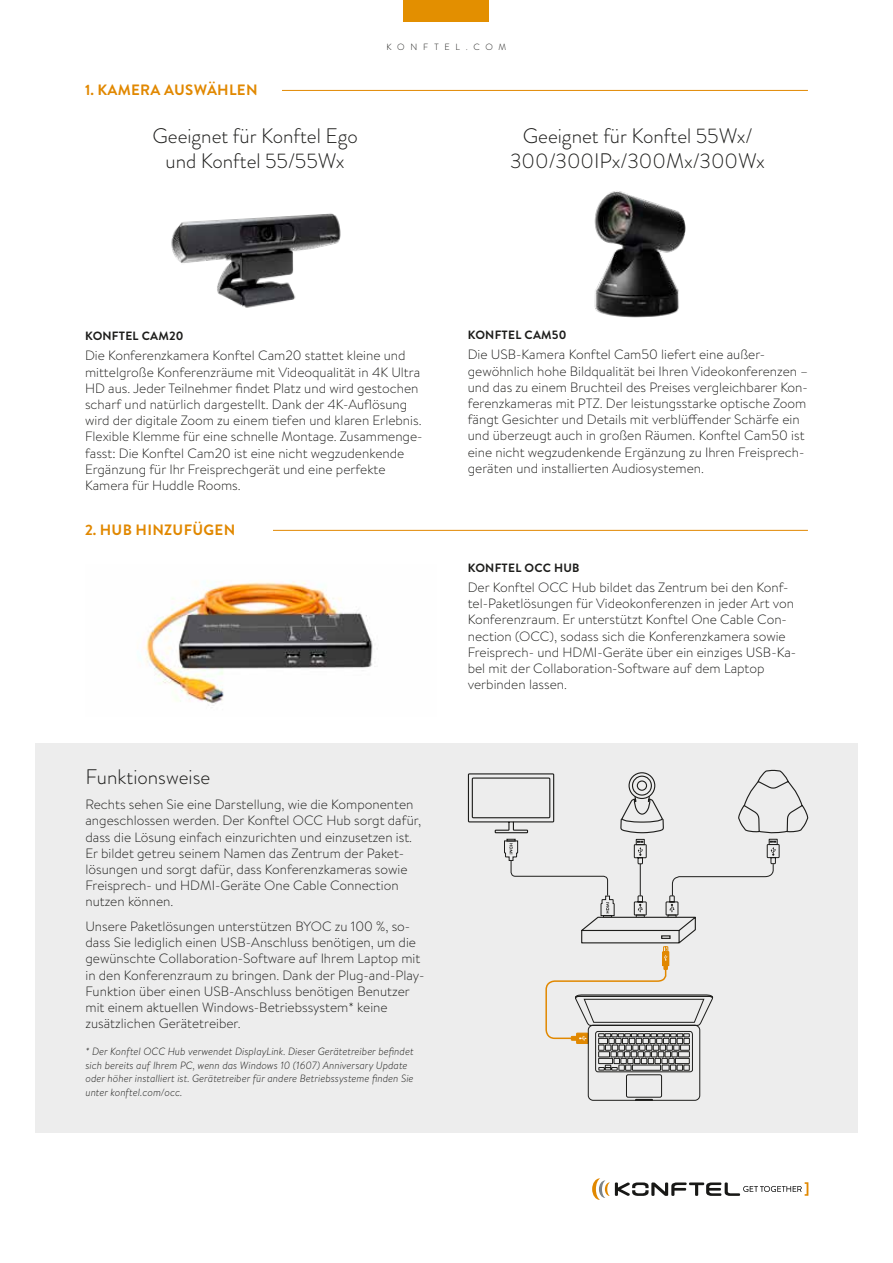
<style>
.page{position:relative;width:893px;height:1263px;background:#fff}
.page>*{position:absolute;margin:0;border:0;box-sizing:border-box;transform-origin:0 0}
.t1{font:300 21px/25.2px "Brandon Grotesque";color:#1d1d1b;text-align:center}
.t2{font:700 15px "Brandon Grotesque";letter-spacing:.02em;color:#e18800}
.t3{font:300 13.5px/16.2px "Brandon Text";color:#1d1d1b}
.t4{font:700 12px "Brandon Text";letter-spacing:.02em;color:#1d1d1b}
.t5{font:italic 300 10.5px/13.5px "Brandon Text";color:#1d1d1b}
.t6{font:300 9px "Brandon Grotesque";letter-spacing:.64em;color:#1d1d1b}
</style>
<div class="page">
<svg style="left:592px;top:1178px;width:216px;height:22px"></svg>
<div style="left:404px;top:0;width:85px;height:21px;background:#e38f00"></div>
<hr style="left:90px;top:90px;width:718px;height:1px;background:#e18800">
<div style="left:35px;top:743px;width:823px;height:390px;background:#ededed"></div>
<img style="left:594px;top:191px;width:92px;height:127px">
<img style="left:171px;top:213px;width:170px;height:95px">
<img style="left:139px;top:581px;width:234px;height:125px">
<hr style="left:90px;top:530px;width:718px;height:1px;background:#e18800">
<div style="left:85px;top:524px;width:187px;height:11px;background:#fff"></div>
<div style="left:85px;top:85px;width:196px;height:10px;background:#fff"></div>
<svg style="left:467px;top:769px;width:342px;height:332px"></svg>
<hr style="left:640px;top:864px;width:1px;height:32px;background:#1d1d1b">
<p class="t2" style="left:85px;top:80px;width:174px">1. KAMERA AUSWÄHLEN</p>
<p class="t6" style="left:387px;top:41px;width:121px">KONFTEL.COM</p>
<h1 class="t1" style="left:152px;top:123px;width:207px">Geeignet für Konftel Ego und Konftel 55/55Wx</h1>
<h1 class="t1" style="left:510px;top:123px;width:256px">Geeignet für Konftel 55Wx/<br>300/300IPx/300Mx/300Wx</h1>
<p class="t4" style="left:85px;top:327px;width:100px">KONFTEL CAM20</p>
<p class="t3" style="left:85px;top:347px;width:339px">Die Konferenzkamera Konftel Cam20 stattet kleine und mittelgroße Konferenzräume mit Videoqualität in 4K Ultra HD aus. Jeder Teilnehmer findet Platz und wird gestochen scharf und natürlich dargestellt. Dank der 4K-Auflösung wird der digitale Zoom zu einem tiefen und klaren Erlebnis.<br>Flexible Klemme für eine schnelle Montage. Zusammenge&shy;fasst: Die Konftel Cam20 ist eine nicht wegzudenkende Ergänzung für Ihr Freisprechgerät und eine perfekte Kamera für Huddle Rooms.</p>
<p class="t2" style="left:85px;top:519px;width:152px">2. HUB HINZUFÜGEN</p>
<h1 class="t1" style="left:85px;top:765px;width:126px">Funktionsweise</h1>
<p class="t3" style="left:85px;top:796px;width:337px">Rechts sehen Sie eine Darstellung, wie die Komponenten angeschlossen werden. Der Konftel OCC Hub sorgt dafür, dass die Lösung einfach einzurichten und einzusetzen ist.<br>Er bildet getreu seinem Namen das Zentrum der Paket&shy;lösungen und sorgt dafür, dass Konferenzkameras sowie Freisprech- und HDMI-Geräte One Cable Connection nutzen können.</p>
<p class="t3" style="left:85px;top:918px;width:340px">Unsere Paketlösungen unterstützen BYOC zu 100 %, so&shy;dass Sie lediglich einen USB-Anschluss benötigen, um die gewünschte Collaboration-Software auf Ihrem Laptop mit in den Konferenzraum zu bringen. Dank der Plug-and-Play-Funktion über einen USB-Anschluss benötigen Benutzer mit einem aktuellen Windows-Betriebssystem* keine zusätzlichen Gerätetreiber.</p>
<p class="t5" style="left:85px;top:1044px;width:330px">* Der Konftel OCC Hub verwendet DisplayLink. Dieser Gerätetreiber befindet sich bereits auf Ihrem PC, wenn das Windows 10 (1607) Anniversary Update oder höher installiert ist. Gerätetreiber für andere Betriebssysteme finden Sie unter konftel.com/occ.</p>
<p class="t4" style="left:468px;top:326px;width:100px">KONFTEL CAM50</p>
<p class="t3" style="left:468px;top:346px;width:342px">Die USB-Kamera Konftel Cam50 liefert eine außer&shy;gewöhnlich hohe Bildqualität bei Ihren Videokonferenzen – und das zu einem Bruchteil des Preises vergleichbarer Kon&shy;ferenzkameras mit PTZ. Der leistungsstarke optische Zoom fängt Gesichter und Details mit verblüffender Schärfe ein und überzeugt auch in großen Räumen. Konftel Cam50 ist eine nicht wegzudenkende Ergänzung zu Ihren Freisprech&shy;geräten und installierten Audiosystemen.</p>
<p class="t4" style="left:468px;top:559px;width:113px">KONFTEL OCC HUB</p>
<p class="t3" style="left:468px;top:579px;width:330px">Der Konftel OCC Hub bildet das Zentrum bei den Konf&shy;tel-Paketlösungen für Videokonferenzen in jeder Art von Konferenzraum. Er unterstützt Konftel One Cable Con&shy;nection (OCC), sodass sich die Konferenzkamera sowie Freisprech- und HDMI-Geräte über ein einziges USB-Ka&shy;bel mit der Collaboration-Software auf dem Laptop verbinden lassen.</p>
</div>
